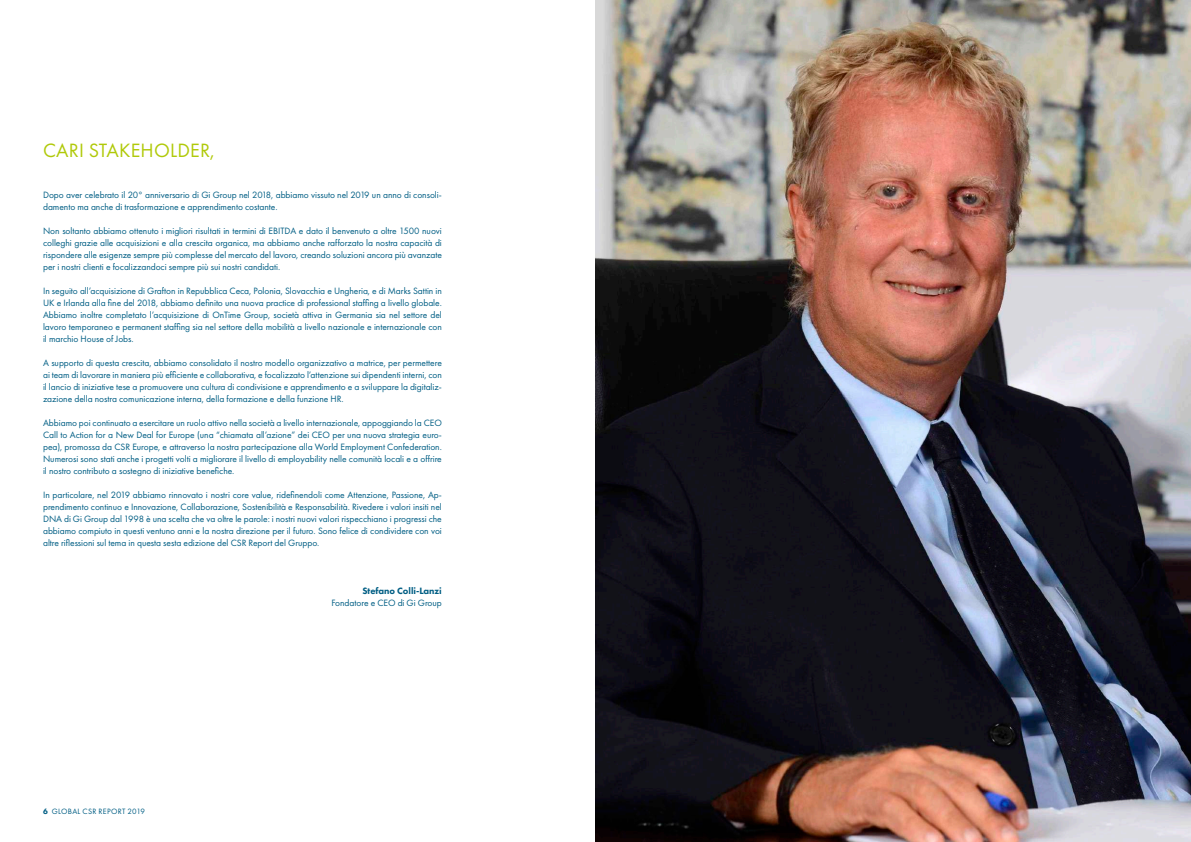
<style>
.page{position:relative;width:1191px;height:842px;background:#fff}
.page>*{position:absolute;margin:0;border:0;box-sizing:border-box;transform-origin:0 0}
.t1{font:20px "Futura PT";letter-spacing:.01em;color:#b0c909}
.t2{font:9.5px/12px "Futura PT";letter-spacing:-.005em;color:#005e84;text-align:justify}
.t3{font:800 9.5px "Futura PT";letter-spacing:-.005em;color:#005e84}
.t4{font:8px "Futura PT";letter-spacing:.035em;color:#005e84}
.s1{font-weight:800}
</style>
<div class="page">
<img style="left:595px;top:0;width:596px;height:842px">
<h1 class="t1" style="left:43px;top:138px;width:173px">CARI STAKEHOLDER,</h1>
<p class="t2" style="left:43px;top:188px;width:400px">Dopo aver celebrato il 20° anniversario di Gi Group nel 2018, abbiamo vissuto nel 2019 un anno di consoli&shy;damento ma anche di trasformazione e apprendimento costante.</p>
<p class="t2" style="left:43px;top:224px;width:400px">Non soltanto abbiamo ottenuto i migliori risultati in termini di EBITDA e dato il benvenuto a oltre 1500 nuovi colleghi grazie alle acquisizioni e alla crescita organica, ma abbiamo anche rafforzato la nostra capacità di rispondere alle esigenze sempre più complesse del mercato del lavoro, creando soluzioni ancora più avanzate per i nostri clienti e focalizzandoci sempre più sui nostri candidati.</p>
<p class="t2" style="left:43px;top:284px;width:400px">In seguito all’acquisizione di Grafton in Repubblica Ceca, Polonia, Slovacchia e Ungheria, e di Marks Sattin in UK e Irlanda alla fine del 2018, abbiamo definito una nuova practice di professional staffing a livello globale.<br>Abbiamo inoltre completato l’acquisizione di OnTime Group, società attiva in Germania sia nel settore del lavoro temporaneo e permanent staffing sia nel settore della mobilità a livello nazionale e internazionale con il marchio House of Jobs.</p>
<p class="t2" style="left:43px;top:356px;width:400px">A supporto di questa crescita, abbiamo consolidato il nostro modello organizzativo a matrice, per permettere ai team di lavorare in maniera più efficiente e collaborativa, e focalizzato l’attenzione sui dipendenti interni, con il lancio di iniziative tese a promuovere una cultura di condivisione e apprendimento e a sviluppare la digitaliz&shy;zazione della nostra comunicazione interna, della formazione e della funzione HR.</p>
<p class="t2" style="left:43px;top:416px;width:400px">Abbiamo poi continuato a esercitare un ruolo attivo nella società a livello internazionale, appoggiando la CEO Call to Action for a New Deal for Europe (una “chiamata all’azione” dei CEO per una nuova strategia euro&shy;pea), promossa da CSR Europe, e attraverso la nostra partecipazione alla World Employment Confederation.<br>Numerosi sono stati anche i progetti volti a migliorare il livello di employability nelle comunità locali e a offrire il nostro contributo a sostegno di iniziative benefiche.</p>
<p class="t2" style="left:43px;top:488px;width:400px">In particolare, nel 2019 abbiamo rinnovato i nostri core value, ridefinendoli come Attenzione, Passione, Ap&shy;prendimento continuo e Innovazione, Collaborazione, Sostenibilità e Responsabilità. Rivedere i valori insiti nel DNA di Gi Group dal 1998 è una scelta che va oltre le parole: i nostri nuovi valori rispecchiano i progressi che abbiamo compiuto in questi ventuno anni e la nostra direzione per il futuro. Sono felice di condividere con voi altre riflessioni sul tema in questa sesta edizione del CSR Report del Gruppo.</p>
<p class="t3" style="left:362px;top:584px;width:81px">Stefano Colli-Lanzi</p>
<p class="t2" style="left:332px;top:596px;width:112px">Fondatore e CEO di Gi Group</p>
<p class="t4" style="left:43px;top:806px;width:103px"><span class="s1">6</span> GLOBAL CSR REPORT 2019</p>
</div>
